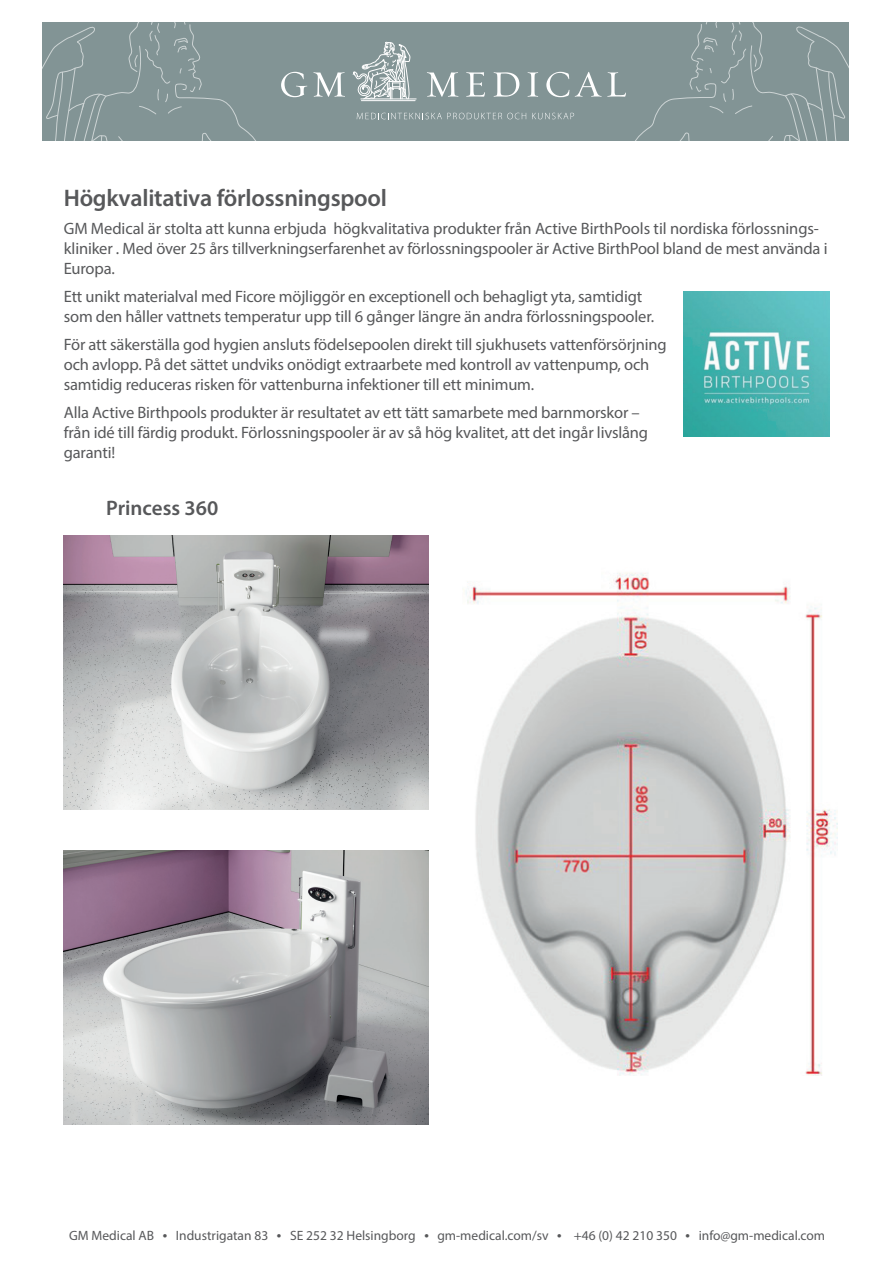
<style>
.page{position:relative;width:893px;height:1263px;background:#fff}
.page>*{position:absolute;margin:0;border:0;box-sizing:border-box;transform-origin:0 0}
.t1{font:600 24px "Myriad Pro";letter-spacing:-.01em;color:#57585a}
.t2{font:600 21px "Myriad Pro";color:#57585a}
.t3{font:16.5px/19.8px "Myriad Pro";letter-spacing:-.01em;color:#57585a}
.t4{font:13.5px "Myriad Pro";color:#57585a}
</style>
<div class="page">
<img style="left:684px;top:291px;width:145px;height:145px">
<img style="left:463px;top:572px;width:375px;height:503px">
<img style="left:64px;top:535px;width:365px;height:274px">
<img style="left:64px;top:850px;width:365px;height:274px">
<div style="left:43px;top:22px;width:302px;height:119px;background:#829495"></div>
<svg style="left:352px;top:22px;width:497px;height:119px;background:#88999a"></svg>
<h1 class="t1" style="left:64px;top:183px;width:325px">Högkvalitativa förlossningspool</h1>
<p class="t3" style="left:64px;top:219px;width:765px">GM Medical är stolta att kunna erbjuda högkvalitativa produkter från Active BirthPools til nordiska förlossnings&shy;kliniker . Med över 25 års tillverkningserfarenhet av förlossningspooler är Active BirthPool bland de mest använda i<br>Europa.</p>
<p class="t3" style="left:64px;top:287px;width:592px">Ett unikt materialval med Ficore möjliggör en exceptionell och behagligt yta, samtidigt som den håller vattnets temperatur upp till 6 gånger längre än andra förlossningspooler.</p>
<p class="t3" style="left:64px;top:335px;width:604px">För att säkerställa god hygien ansluts födelsepoolen direkt till sjukhusets vattenförsörjning och avlopp. På det sättet undviks onödigt extraarbete med kontroll av vattenpump, och samtidig reduceras risken för vattenburna infektioner till ett minimum.</p>
<p class="t3" style="left:64px;top:403px;width:586px">Alla Active Birthpools produkter är resultatet av ett tätt samarbete med barnmorskor – från idé till färdig produkt. Förlossningspooler är av så hög kvalitet, att det ingår livslång garanti!</p>
<p class="t2" style="left:106px;top:495px;width:114px">Princess 360</p>
<p class="t4" style="left:69px;top:1227px;width:87px">GM Medical AB</p>
<p class="t4" style="left:163px;top:1227px;width:107px">● Industrigatan 83</p>
<p class="t4" style="left:277px;top:1227px;width:140px">● SE 252 32 Helsingborg</p>
<p class="t4" style="left:424px;top:1227px;width:126px">● gm-medical.com/sv</p>
<p class="t4" style="left:557px;top:1227px;width:121px">● +46 (0) 42 210 350</p>
<p class="t4" style="left:686px;top:1227px;width:141px">● info@gm-medical.com</p>
</div>
